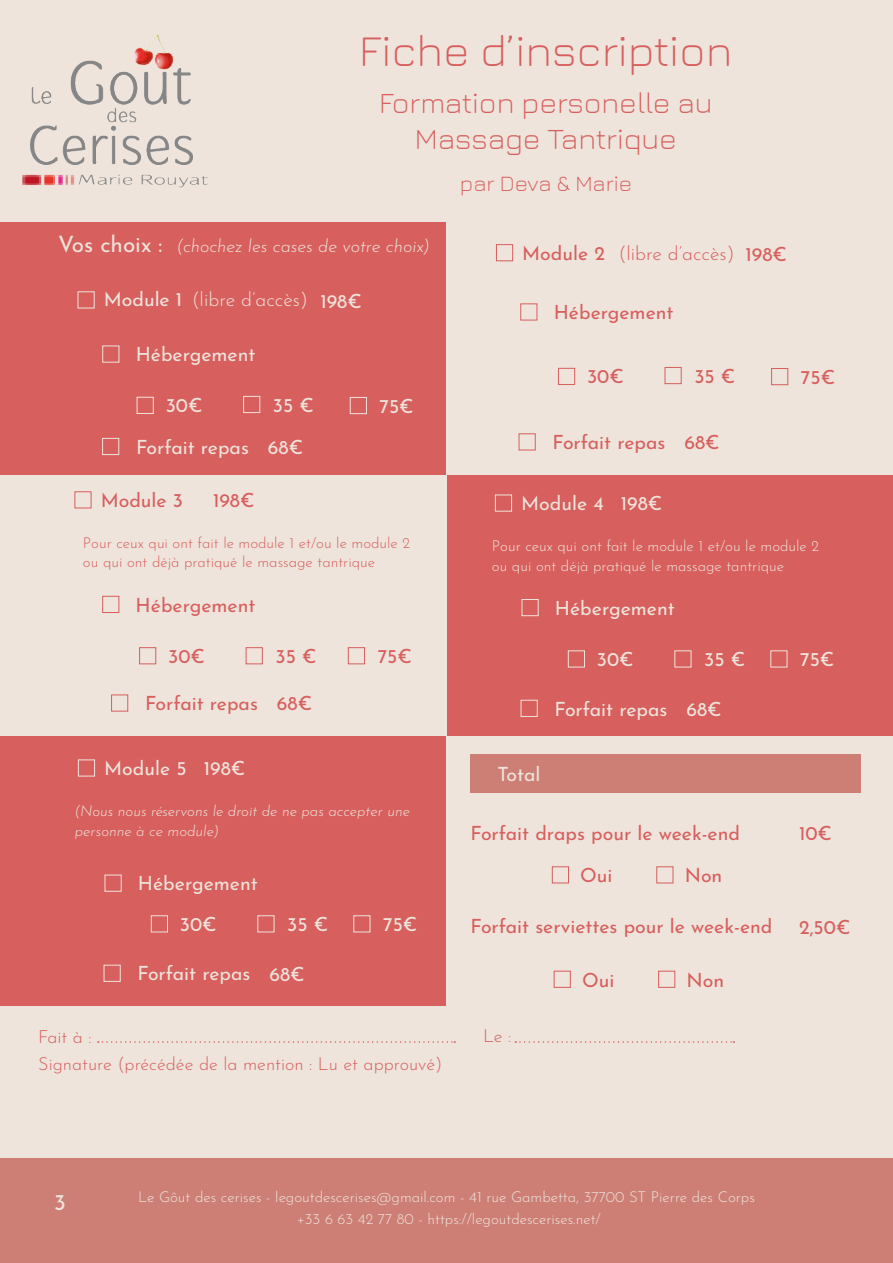
<style>
.page{position:relative;width:893px;height:1263px;background:#fff}
.page>*{position:absolute;margin:0;border:0;box-sizing:border-box;transform-origin:0 0}
.t1{font:300 45px "Jura";color:#d75f5e}
.t2{font:300 30px/36px "Jura";color:#d75f5e;text-align:center}
.t3{font:300 22.5px "Jura";color:#d75f5e}
.t4{font:22.5px "Josefin Sans";color:#eee4db}
.t5{font:19.5px "Josefin Sans";color:#d75f5e}
.t6{font:19.5px "Josefin Sans";color:#eee4db}
.t7{font:300 19.5px "Josefin Sans";color:#eee4db}
.t8{font:300 19.5px "Josefin Sans";color:#d75f5e}
.t9{font:300 18px "Josefin Sans";color:#d75f5e}
.t10{font:italic 300 18px "Josefin Sans";color:#eee4db}
.t11{font:300 15px/19.5px "Josefin Sans";color:#eee4db}
.t12{font:300 15px/19.5px "Josefin Sans";color:#d75f5e}
.t13{font:italic 300 15px/19.5px "Josefin Sans";color:#eee4db}
.s1{font-weight:400;font-style:normal;font-size:22.5px}
</style>
<div class="page">
<div style="left:0;top:0;width:893px;height:222px;background:#eee4db"></div>
<img style="left:22px;top:34px;width:186px;height:154px">
<hr style="left:0;top:1157px;width:1px;height:106px;background:#cd7f75">
<div style="left:0;top:1157px;width:893px;height:105px;background:#cd7f75"></div>
<div style="left:1px;top:737px;width:446px;height:270px;background:#d75f5e"></div>
<div style="left:446px;top:737px;width:447px;height:270px;background:#eee4db"></div>
<div style="left:0;top:222px;width:447px;height:253px;background:#d75f5e"></div>
<div style="left:446px;top:475px;width:447px;height:261px;background:#d75f5e"></div>
<div style="left:447px;top:222px;width:446px;height:253px;background:#eee4db"></div>
<div style="left:0;top:475px;width:446px;height:261px;background:#eee4db"></div>
<div style="left:78px;top:291px;width:17px;height:17px;border:1px solid #eee4db"></div>
<div style="left:102px;top:346px;width:17px;height:16px;border:1px solid #eee4db"></div>
<div style="left:137px;top:397px;width:17px;height:17px;border:1px solid #eee4db"></div>
<div style="left:243px;top:396px;width:17px;height:17px;border:1px solid #eee4db"></div>
<div style="left:350px;top:397px;width:17px;height:17px;border:1px solid #eee4db"></div>
<div style="left:102px;top:438px;width:17px;height:17px;border:1px solid #eee4db"></div>
<div style="left:495px;top:495px;width:17px;height:16px;border:1px solid #eee4db"></div>
<div style="left:522px;top:599px;width:17px;height:17px;border:1px solid #eee4db"></div>
<div style="left:568px;top:650px;width:17px;height:17px;border:1px solid #eee4db"></div>
<div style="left:674px;top:650px;width:17px;height:17px;border:1px solid #eee4db"></div>
<div style="left:770px;top:650px;width:17px;height:17px;border:1px solid #eee4db"></div>
<div style="left:521px;top:700px;width:17px;height:17px;border:1px solid #eee4db"></div>
<div style="left:496px;top:244px;width:17px;height:17px;border:1px solid #d75f5e"></div>
<div style="left:520px;top:303px;width:17px;height:17px;border:1px solid #d75f5e"></div>
<div style="left:558px;top:368px;width:17px;height:17px;border:1px solid #d75f5e"></div>
<div style="left:665px;top:367px;width:17px;height:17px;border:1px solid #d75f5e"></div>
<div style="left:771px;top:368px;width:17px;height:17px;border:1px solid #d75f5e"></div>
<div style="left:519px;top:433px;width:17px;height:17px;border:1px solid #d75f5e"></div>
<div style="left:75px;top:491px;width:16px;height:17px;border:1px solid #d75f5e"></div>
<div style="left:102px;top:596px;width:17px;height:17px;border:1px solid #d75f5e"></div>
<div style="left:139px;top:647px;width:17px;height:17px;border:1px solid #d75f5e"></div>
<div style="left:246px;top:647px;width:17px;height:17px;border:1px solid #d75f5e"></div>
<div style="left:348px;top:647px;width:17px;height:17px;border:1px solid #d75f5e"></div>
<div style="left:111px;top:694px;width:17px;height:17px;border:1px solid #d75f5e"></div>
<div style="left:78px;top:759px;width:17px;height:17px;border:1px solid #eee4db"></div>
<div style="left:105px;top:875px;width:17px;height:17px;border:1px solid #eee4db"></div>
<div style="left:151px;top:915px;width:17px;height:17px;border:1px solid #eee4db"></div>
<div style="left:257px;top:915px;width:17px;height:17px;border:1px solid #eee4db"></div>
<div style="left:353px;top:915px;width:17px;height:17px;border:1px solid #eee4db"></div>
<div style="left:104px;top:965px;width:17px;height:17px;border:1px solid #eee4db"></div>
<div style="left:470px;top:754px;width:391px;height:38px;background:#cd7f75"></div>
<div style="left:552px;top:866px;width:17px;height:17px;border:1px solid #d75f5e"></div>
<div style="left:554px;top:971px;width:17px;height:17px;border:1px solid #d75f5e"></div>
<div style="left:656px;top:866px;width:17px;height:17px;border:1px solid #d75f5e"></div>
<div style="left:658px;top:971px;width:17px;height:17px;border:1px solid #d75f5e"></div>
<div style="left:0;top:1007px;width:893px;height:151px;background:#eee4db"></div>
<svg style="left:98px;top:1041px;width:357px;height:2px"></svg>
<svg style="left:515px;top:1041px;width:219px;height:2px"></svg>
<h1 class="t1" style="left:359px;top:18px;width:375px">Fiche d’inscription</h1>
<h2 class="t2" style="left:379px;top:82px;width:335px">Formation personelle au<br>Massage Tantrique</h2>
<h3 class="t3" style="left:460px;top:167px;width:174px">par Deva &amp; Marie</h3>
<p class="t10" style="left:58px;top:230px;width:373px"><span class="s1">Vos choix :</span> (chochez les cases de votre choix)</p>
<p class="t6" style="left:104px;top:285px;width:80px">Module 1</p>
<p class="t7" style="left:192px;top:285px;width:117px">(libre d’accès)</p>
<p class="t6" style="left:320px;top:287px;width:43px">198€</p>
<p class="t6" style="left:136px;top:340px;width:121px">Hébergement</p>
<p class="t5" style="left:522px;top:238px;width:84px">Module 2</p>
<p class="t8" style="left:619px;top:239px;width:117px">(libre d’accès)</p>
<p class="t5" style="left:745px;top:240px;width:43px">198€</p>
<p class="t5" style="left:554px;top:298px;width:121px">Hébergement</p>
<p class="t6" style="left:166px;top:390px;width:38px">30€</p>
<p class="t6" style="left:273px;top:390px;width:43px">35 €</p>
<p class="t6" style="left:380px;top:391px;width:36px">75€</p>
<p class="t6" style="left:136px;top:432px;width:114px">Forfait repas</p>
<p class="t6" style="left:268px;top:432px;width:37px">68€</p>
<p class="t5" style="left:101px;top:485px;width:84px">Module 3</p>
<p class="t5" style="left:213px;top:486px;width:43px">198€</p>
<p class="t12" style="left:83px;top:532px;width:329px">Pour ceux qui ont fait le module 1 et/ou le module 2 ou qui ont déjà pratiqué le massage tantrique</p>
<p class="t5" style="left:136px;top:590px;width:121px">Hébergement</p>
<p class="t5" style="left:168px;top:642px;width:38px">30€</p>
<p class="t5" style="left:275px;top:642px;width:43px">35 €</p>
<p class="t5" style="left:378px;top:642px;width:36px">75€</p>
<p class="t5" style="left:145px;top:689px;width:114px">Forfait repas</p>
<p class="t5" style="left:277px;top:689px;width:37px">68€</p>
<p class="t6" style="left:104px;top:753px;width:84px">Module 5</p>
<p class="t6" style="left:204px;top:754px;width:43px">198€</p>
<p class="t13" style="left:75px;top:799px;width:337px">(Nous nous réservons le droit de ne pas accepter une personne à ce module)</p>
<p class="t6" style="left:138px;top:869px;width:121px">Hébergement</p>
<p class="t6" style="left:180px;top:910px;width:38px">30€</p>
<p class="t6" style="left:287px;top:910px;width:43px">35 €</p>
<p class="t6" style="left:383px;top:910px;width:36px">75€</p>
<p class="t6" style="left:138px;top:959px;width:114px">Forfait repas</p>
<p class="t6" style="left:269px;top:959px;width:37px">68€</p>
<p class="t5" style="left:587px;top:361px;width:38px">30€</p>
<p class="t5" style="left:694px;top:361px;width:43px">35 €</p>
<p class="t5" style="left:801px;top:363px;width:36px">75€</p>
<p class="t5" style="left:553px;top:428px;width:114px">Forfait repas</p>
<p class="t5" style="left:684px;top:428px;width:37px">68€</p>
<p class="t6" style="left:521px;top:489px;width:84px">Module 4</p>
<p class="t6" style="left:621px;top:489px;width:43px">198€</p>
<p class="t11" style="left:492px;top:535px;width:329px">Pour ceux qui ont fait le module 1 et/ou le module 2 ou qui ont déjà pratiqué le massage tantrique</p>
<p class="t6" style="left:555px;top:593px;width:121px">Hébergement</p>
<p class="t6" style="left:597px;top:645px;width:38px">30€</p>
<p class="t6" style="left:704px;top:645px;width:43px">35 €</p>
<p class="t6" style="left:800px;top:645px;width:36px">75€</p>
<p class="t6" style="left:555px;top:694px;width:114px">Forfait repas</p>
<p class="t6" style="left:686px;top:694px;width:37px">68€</p>
<p class="t6" style="left:497px;top:759px;width:45px">Total</p>
<p class="t5" style="left:471px;top:818px;width:271px">Forfait draps pour le week-end</p>
<p class="t5" style="left:580px;top:861px;width:34px">Oui</p>
<p class="t5" style="left:685px;top:861px;width:39px">Non</p>
<p class="t5" style="left:471px;top:911px;width:303px">Forfait serviettes pour le week-end</p>
<p class="t5" style="left:582px;top:965px;width:34px">Oui</p>
<p class="t5" style="left:686px;top:965px;width:39px">Non</p>
<p class="t5" style="left:799px;top:818px;width:35px">10€</p>
<p class="t5" style="left:799px;top:912px;width:53px">2,50€</p>
<p class="t9" style="left:38px;top:1023px;width:55px">Fait à :</p>
<p class="t9" style="left:483px;top:1022px;width:30px">Le :</p>
<p class="t9" style="left:38px;top:1050px;width:406px">Signature (précédée de la mention : Lu et approuvé)</p>
<p class="t4" style="left:54px;top:1185px;width:13px">3</p>
<p class="t11" style="left:138px;top:1185px;width:618px">Le Gôut des cerises - legoutdescerises@gmail.com - 41 rue Gambetta, 37700 ST Pierre des Corps</p>
<p class="t11" style="left:297px;top:1208px;width:306px">+33 6 63 42 77 80 - https://legoutdescerises.net/</p>
</div>
